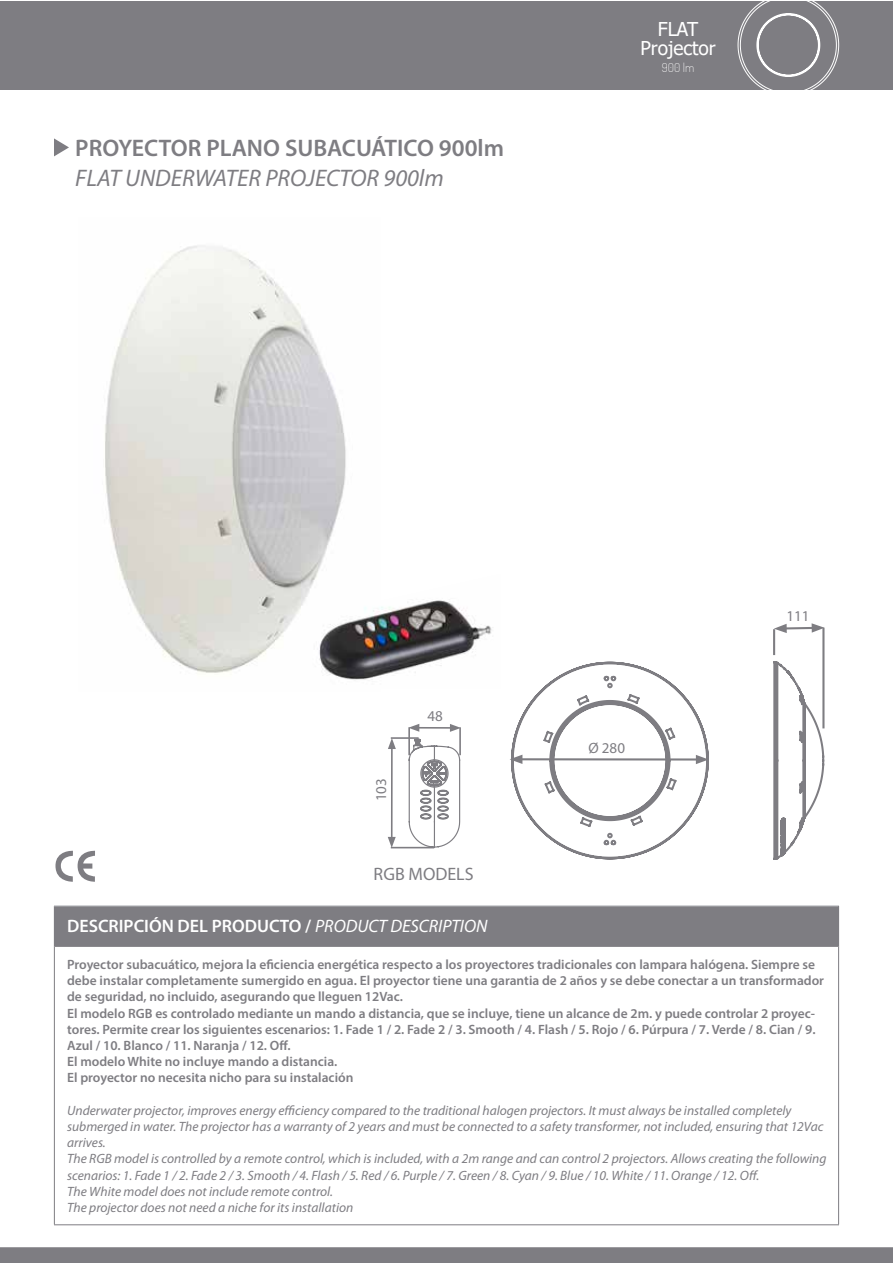
<style>
.page{position:relative;width:893px;height:1263px;background:#fff}
.page>*{position:absolute;margin:0;border:0;box-sizing:border-box;transform-origin:0 0}
.t1{font:600 24px "Myriad Pro";color:#7e7d82}
.t2{font:italic 24px "Myriad Pro";color:#7e7d82}
.t3{font:19.05px/19px "Tahoma";color:#fff;text-align:center}
.t4{font:600 18px "Myriad Pro";color:#fff}
.t5{font:18px "Myriad Pro";color:#7e7d82}
.t6{font:15px "Myriad Pro";color:#7e7d82}
.t7{font:600 13.5px/16.2px "Myriad Pro";color:#7e7d82}
.t8{font:italic 13.5px/16.2px "Myriad Pro";color:#7e7d82}
.t9{font:200 12px "Dosis";color:#fff}
.s1{font-weight:400;font-style:italic}
</style>
<div class="page">
<div style="left:0;top:1px;width:893px;height:88px;background:#7e7d82"></div>
<div style="left:0;top:1247px;width:893px;height:16px;background:#7e7d82"></div>
<svg style="left:737px;top:1px;width:102px;height:89px"></svg>
<svg style="left:54px;top:138px;width:15px;height:18px"></svg>
<div style="left:54px;top:906px;width:785px;height:40px;background:#7e7d82"></div>
<hr style="left:54px;top:905px;width:785px;height:1px;background:#eeeff1">
<hr style="left:54px;top:946px;width:1px;height:278px;background:#7e7d82">
<hr style="left:55px;top:945px;width:783px;height:2px;background:#7e7d82">
<hr style="left:838px;top:946px;width:1px;height:278px;background:#7e7d82">
<hr style="left:54px;top:1224px;width:785px;height:1px;background:#7e7d82">
<svg style="left:774px;top:623px;width:50px;height:10px"></svg>
<hr style="left:773px;top:629px;width:2px;height:26px;background:#7e7d82">
<hr style="left:822px;top:628px;width:2px;height:100px;background:#7e7d82">
<svg style="left:408px;top:724px;width:53px;height:124px"></svg>
<hr style="left:391px;top:746px;width:2px;height:93px;background:#7e7d82">
<svg style="left:388px;top:738px;width:8px;height:11px"></svg>
<svg style="left:388px;top:837px;width:8px;height:11px"></svg>
<hr style="left:459px;top:727px;width:2px;height:28px;background:#7e7d82">
<hr style="left:408px;top:727px;width:2px;height:28px;background:#7e7d82">
<hr style="left:391px;top:737px;width:28px;height:2px;background:#7e7d82">
<hr style="left:391px;top:847px;width:43px;height:1px;background:#7e7d82">
<svg style="left:55px;top:850px;width:40px;height:32px"></svg>
<svg style="left:510px;top:661px;width:199px;height:199px"></svg>
<svg style="left:773px;top:660px;width:52px;height:200px"></svg>
<img style="left:105px;top:245px;width:241px;height:428px">
<img style="left:308px;top:574px;width:184px;height:106px">
<h1 class="t1" style="left:75px;top:133px;width:430px">PROYECTOR PLANO SUBACUÁTICO 900lm</h1>
<h1 class="t2" style="left:75px;top:163px;width:370px">FLAT UNDERWATER PROJECTOR 900lm</h1>
<h2 class="t3" style="left:640px;top:20px;width:77px">FLAT<br>Projector</h2>
<p class="t9" style="left:662px;top:59px;width:34px">900 lm</p>
<p class="t6" style="left:372px;top:801px;width:25px;rotate:-90deg">103</p>
<p class="t6" style="left:427px;top:707px;width:17px">48</p>
<h3 class="t5" style="left:374px;top:863px;width:102px">RGB MODELS</h3>
<p class="t6" style="left:588px;top:738px;width:38px">Ø 280</p>
<p class="t6" style="left:786px;top:607px;width:25px">111</p>
<h3 class="t4" style="left:67px;top:914px;width:422px">DESCRIPCIÓN DEL PRODUCTO / <span class="s1">PRODUCT DESCRIPTION</span></h3>
<p class="t7" style="left:67px;top:956px;width:758px">Proyector subacuático, mejora la eficiencia energética respecto a los proyectores tradicionales con lampara halógena. Siempre se debe instalar completamente sumergido en agua. El proyector tiene una garantia de 2 años y se debe conectar a un transformador de seguridad, no incluido, asegurando que lleguen 12Vac.<br>El modelo RGB es controlado mediante un mando a distancia, que se incluye, tiene un alcance de 2m. y puede controlar 2 proyec&shy;tores. Permite crear los siguientes escenarios: 1. Fade 1 / 2. Fade 2 / 3. Smooth / 4. Flash / 5. Rojo / 6. Púrpura / 7. Verde / 8. Cian / 9.<br>Azul / 10. Blanco / 11. Naranja / 12. Off.<br>El modelo White no incluye mando a distancia.<br>El proyector no necesita nicho para su instalación</p>
<p class="t8" style="left:67px;top:1102px;width:761px">Underwater projector, improves energy efficiency compared to the traditional halogen projectors. It must always be installed completely submerged in water. The projector has a warranty of 2 years and must be connected to a safety transformer, not included, ensuring that 12Vac arrives.<br>The RGB model is controlled by a remote control, which is included, with a 2m range and can control 2 projectors. Allows creating the following scenarios: 1. Fade 1 / 2. Fade 2 / 3. Smooth / 4. Flash / 5. Red / 6. Purple / 7. Green / 8. Cyan / 9. Blue / 10. White / 11. Orange / 12. Off.<br>The White model does not include remote control.<br>The projector does not need a niche for its installation</p>
</div>
